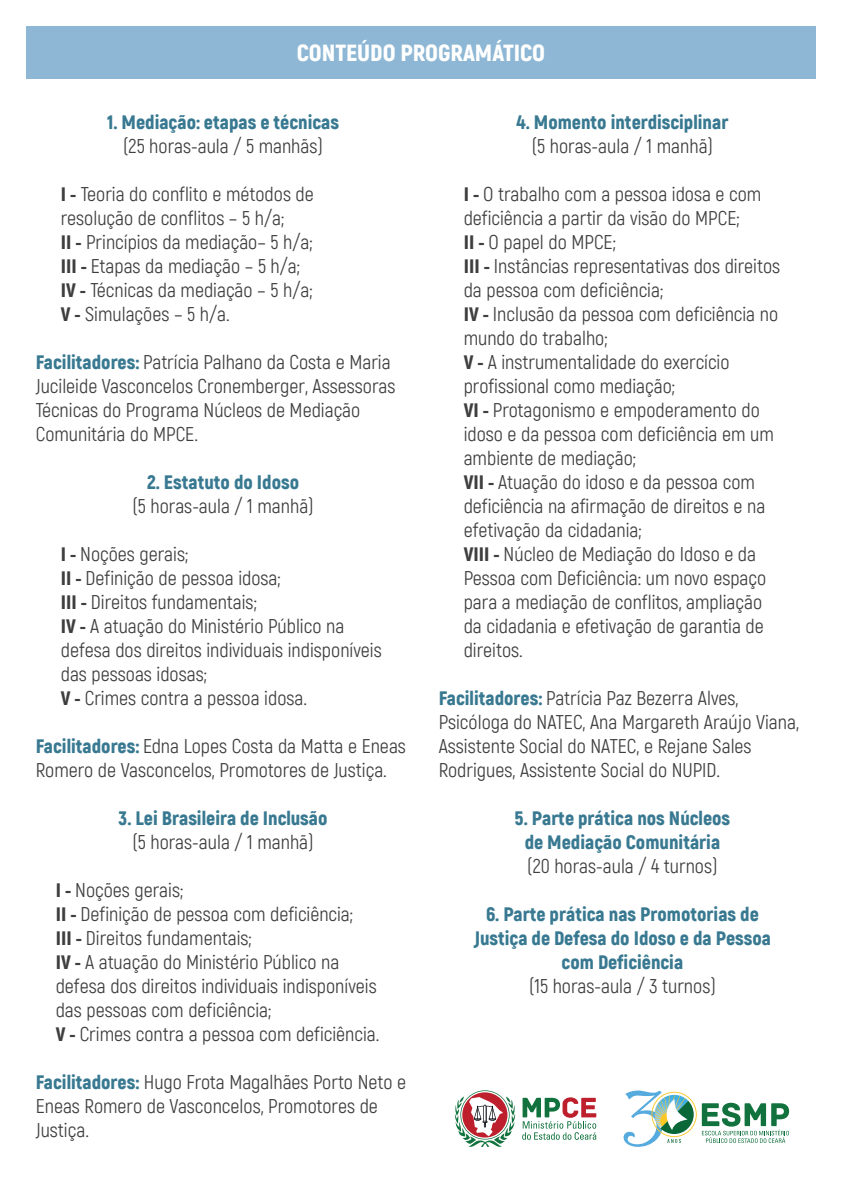
<style>
.page{position:relative;width:842px;height:1191px;background:#fff}
.page>*{position:absolute;margin:0;border:0;box-sizing:border-box;transform-origin:0 0}
.t1{font:900 23.3px "Akrobat";color:#fff}
.t2{font:19.4px/24px "Akrobat";color:#3e3e3f}
.t3{font:900 19.4px/24px "Akrobat";color:#387991;text-align:center}
.s1{font-weight:900}
.s2{font-weight:900;color:#387991}
</style>
<div class="page">
<svg style="left:455px;top:1090px;width:60px;height:57px"></svg>
<svg style="left:522px;top:1097px;width:74px;height:42px"></svg>
<svg style="left:624px;top:1090px;width:165px;height:56px"></svg>
<div style="left:26px;top:27px;width:789px;height:52px;background:#8db7d4"></div>
<p class="t1" style="left:297px;top:38px;width:250px">CONTEÚDO PROGRAMÁTICO</p>
<p class="t3" style="left:107px;top:110px;width:234px">1. Mediação: etapas e técnicas</p>
<p class="t2" style="left:123px;top:134px;width:201px">(25 horas-aula / 5 manhãs)</p>
<p class="t2" style="left:61px;top:182px;width:255px"><span class="s1">I -</span> Teoria do conflito e métodos de resolução de conflitos – 5 h/a;<br><span class="s1">II -</span> Princípios da mediação– 5 h/a;<br><span class="s1">III -</span> Etapas da mediação – 5 h/a;<br><span class="s1">IV -</span> Técnicas da mediação – 5 h/a;<br><span class="s1">V -</span> Simulações – 5 h/a.</p>
<p class="t2" style="left:36px;top:350px;width:361px"><span class="s2">Facilitadores:</span> Patrícia Palhano da Costa e Maria Jucileide Vasconcelos Cronemberger, Assessoras Técnicas do Programa Núcleos de Mediação Comunitária do MPCE.</p>
<p class="t3" style="left:147px;top:470px;width:154px">2. Estatuto do Idoso</p>
<p class="t2" style="left:132px;top:494px;width:183px">(5 horas-aula / 1 manhã)</p>
<p class="t2" style="left:61px;top:542px;width:322px"><span class="s1">I -</span> Noções gerais;<br><span class="s1">II -</span> Definição de pessoa idosa;<br><span class="s1">III -</span> Direitos fundamentais;<br><span class="s1">IV -</span> A atuação do Ministério Público na defesa dos direitos individuais indisponíveis das pessoas idosas;<br><span class="s1">V -</span> Crimes contra a pessoa idosa.</p>
<p class="t2" style="left:36px;top:734px;width:372px"><span class="s2">Facilitadores:</span> Edna Lopes Costa da Matta e Eneas<br>Romero de Vasconcelos, Promotores de Justiça.</p>
<p class="t3" style="left:119px;top:806px;width:210px">3. Lei Brasileira de Inclusão</p>
<p class="t2" style="left:132px;top:830px;width:183px">(5 horas-aula / 1 manhã)</p>
<p class="t2" style="left:56px;top:878px;width:325px"><span class="s1">I -</span> Noções gerais;<br><span class="s1">II -</span> Definição de pessoa com deficiência;<br><span class="s1">III -</span> Direitos fundamentais;<br><span class="s1">IV -</span> A atuação do Ministério Público na defesa dos direitos individuais indisponíveis das pessoas com deficiência;<br><span class="s1">V -</span> Crimes contra a pessoa com deficiência.</p>
<p class="t2" style="left:36px;top:1070px;width:372px"><span class="s2">Facilitadores:</span> Hugo Frota Magalhães Porto Neto e<br>Eneas Romero de Vasconcelos, Promotores de<br>Justiça.</p>
<p class="t3" style="left:516px;top:110px;width:213px">4. Momento interdisciplinar</p>
<p class="t2" style="left:532px;top:134px;width:183px">(5 horas-aula / 1 manhã)</p>
<p class="t2" style="left:464px;top:182px;width:318px"><span class="s1">I -</span> O trabalho com a pessoa idosa e com deficiência a partir da visão do MPCE;<br><span class="s1">II -</span> O papel do MPCE;<br><span class="s1">III -</span> Instâncias representativas dos direitos da pessoa com deficiência;<br><span class="s1">IV -</span> Inclusão da pessoa com deficiência no mundo do trabalho;<br><span class="s1">V -</span> A instrumentalidade do exercício profissional como mediação;<br><span class="s1">VI -</span> Protagonismo e empoderamento do idoso e da pessoa com deficiência em um ambiente de mediação;<br><span class="s1">VII -</span> Atuação do idoso e da pessoa com deficiência na afirmação de direitos e na efetivação da cidadania;<br><span class="s1">VIII -</span> Núcleo de Mediação do Idoso e da<br>Pessoa com Deficiência: um novo espaço para a mediação de conflitos, ampliação da cidadania e efetivação de garantia de direitos.</p>
<p class="t2" style="left:439px;top:686px;width:362px"><span class="s2">Facilitadores:</span> Patrícia Paz Bezerra Alves, Psicóloga do NATEC, Ana Margareth Araújo Viana, Assistente Social do NATEC, e Rejane Sales Rodrigues, Assistente Social do NUPID.</p>
<p class="t3" style="left:515px;top:805px;width:217px">5. Parte prática nos Núcleos de Mediação Comunitária</p>
<p class="t2" style="left:527px;top:854px;width:192px">(20 horas-aula / 4 turnos)</p>
<p class="t3" style="left:474px;top:901px;width:299px">6. Parte prática nas Promotorias de<br>Justiça de Defesa do Idoso e da Pessoa com Deficiência</p>
<p class="t2" style="left:529px;top:974px;width:188px">(15 horas-aula / 3 turnos)</p>
</div>
